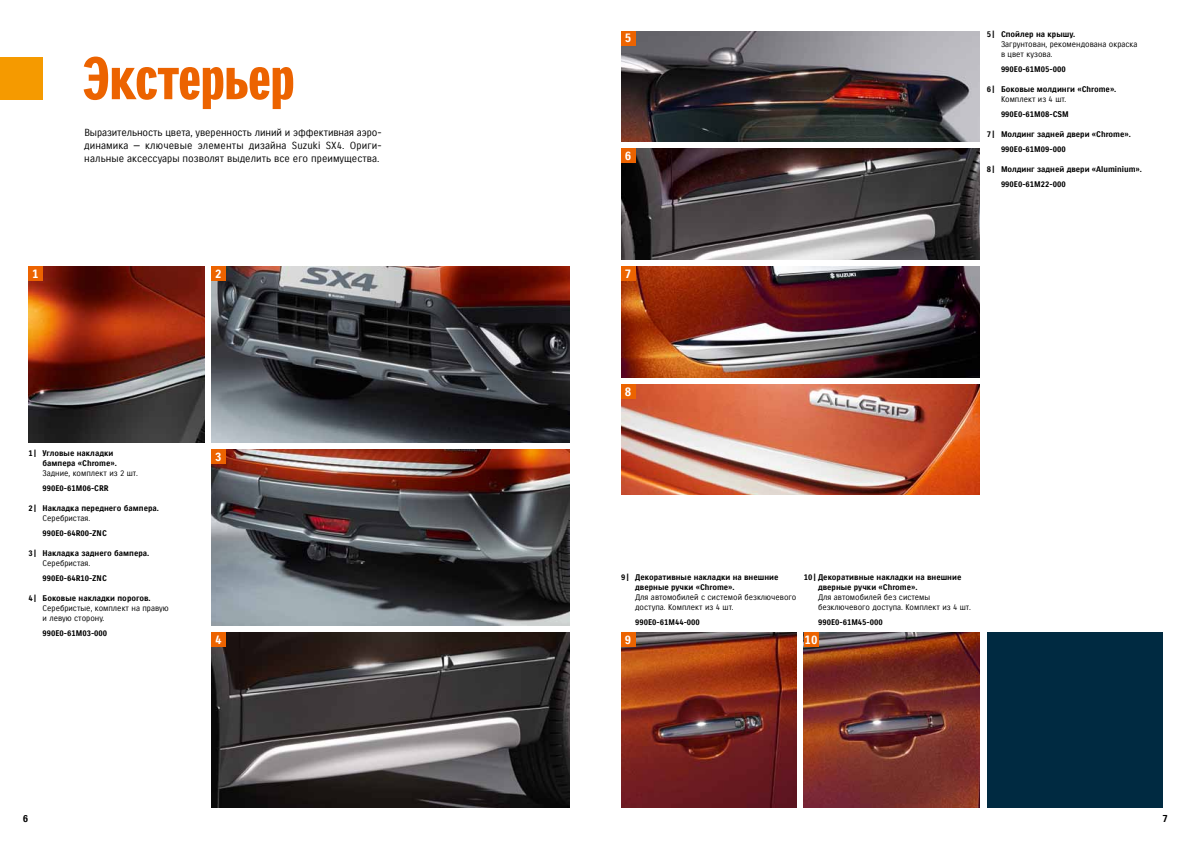
<style>
.page{position:relative;width:1191px;height:842px;background:#fff}
.page>*{position:absolute;margin:0;border:0;box-sizing:border-box;transform-origin:0 0}
.t1{font:58px "Suzuki PRO Headline";letter-spacing:-.005em;color:#ec6300}
.t2{font:12px "Suzuki PRO Bold";color:#fff}
.t3{font:10px/13px "Suzuki PRO Regular";color:#000;text-align:justify}
.t4{font:10px "Suzuki PRO Bold";color:#000}
.t5{font:8px/10px "Suzuki PRO Bold";color:#000}
.t6{font:8px/10px "Suzuki PRO Regular";color:#000}
</style>
<div class="page">
<img style="left:28px;top:266px;width:176px;height:176px">
<img style="left:211px;top:266px;width:359px;height:176px">
<img style="left:211px;top:449px;width:359px;height:176px">
<img style="left:211px;top:632px;width:359px;height:176px">
<div style="left:986px;top:632px;width:176px;height:176px;background:#002a41"></div>
<img style="left:804px;top:632px;width:175px;height:176px">
<img style="left:621px;top:632px;width:176px;height:176px">
<div style="left:0;top:57px;width:43px;height:43px;background:#f59a00"></div>
<img style="left:621px;top:266px;width:358px;height:111px">
<img style="left:621px;top:384px;width:358px;height:111px">
<img style="left:621px;top:31px;width:358px;height:111px">
<img style="left:621px;top:149px;width:358px;height:110px">
<div style="left:621px;top:632px;width:14px;height:14px;background:#ec6300"></div>
<div style="left:28px;top:266px;width:15px;height:15px;background:#ec6300"></div>
<div style="left:621px;top:31px;width:14px;height:14px;background:#ec6300"></div>
<div style="left:621px;top:149px;width:14px;height:14px;background:#ec6300"></div>
<div style="left:621px;top:266px;width:14px;height:15px;background:#ec6300"></div>
<div style="left:621px;top:384px;width:14px;height:14px;background:#ec6300"></div>
<div style="left:804px;top:632px;width:14px;height:14px;background:#ec6300"></div>
<div style="left:211px;top:266px;width:14px;height:15px;background:#ec6300"></div>
<div style="left:211px;top:449px;width:14px;height:14px;background:#ec6300"></div>
<div style="left:211px;top:632px;width:14px;height:14px;background:#ec6300"></div>
<h2 class="t2" style="left:32px;top:266px;width:8px">1</h2>
<h1 class="t1" style="left:82px;top:44px;width:214px">Экстерьер</h1>
<p class="t3" style="left:84px;top:126px;width:299px">Выразительность цвета, уверенность линий и эффективная аэро&shy;динамика — ключевые элементы дизайна Suzuki SX4. Ориги&shy;нальные аксессуары позволят выделить все его преимущества.</p>
<h2 class="t2" style="left:215px;top:266px;width:8px">2</h2>
<p class="t5" style="left:43px;top:448px;width:76px;text-indent:-14px">1 | Угловые накладки бампера «Chromе».</p>
<p class="t6" style="left:43px;top:468px;width:97px">Задние, комплект из 2 шт.</p>
<p class="t5" style="left:43px;top:483px;width:68px">990E0-61M06-CRR</p>
<p class="t5" style="left:28px;top:503px;width:132px">2 | Накладка переднего бампера.</p>
<p class="t6" style="left:43px;top:513px;width:49px">Серебристая.</p>
<p class="t5" style="left:43px;top:528px;width:66px">990E0-64R00-ZNC</p>
<p class="t5" style="left:28px;top:548px;width:122px">3 | Накладка заднего бампера.</p>
<p class="t6" style="left:43px;top:558px;width:49px">Серебристая.</p>
<p class="t5" style="left:43px;top:573px;width:66px">990E0-64R10-ZNC</p>
<p class="t5" style="left:28px;top:593px;width:124px">4 | Боковые накладки порогов.</p>
<p class="t6" style="left:43px;top:603px;width:128px">Серебристые, комплект на правую и левую сторону.</p>
<p class="t5" style="left:43px;top:628px;width:66px">990E0-61M03-000</p>
<h2 class="t2" style="left:215px;top:449px;width:8px">3</h2>
<h2 class="t2" style="left:215px;top:632px;width:8px">4</h2>
<h2 class="t2" style="left:625px;top:31px;width:8px">5</h2>
<h2 class="t2" style="left:625px;top:149px;width:8px">6</h2>
<h2 class="t2" style="left:625px;top:266px;width:8px">7</h2>
<h2 class="t2" style="left:625px;top:384px;width:8px">8</h2>
<p class="t5" style="left:986px;top:30px;width:90px">5 | Спойлер на крышу.</p>
<p class="t6" style="left:1001px;top:40px;width:138px">Загрунтован, рекомендована окраска в цвет кузова.</p>
<p class="t5" style="left:1001px;top:65px;width:66px">990E0-61M05-000</p>
<p class="t5" style="left:986px;top:85px;width:131px">6 | Боковые молдинги «Chrome».</p>
<p class="t6" style="left:1001px;top:95px;width:67px">Комплект из 4 шт.</p>
<p class="t5" style="left:1001px;top:110px;width:69px">990E0-61M08-CSM</p>
<p class="t5" style="left:1001px;top:127px;width:131px;line-height:15px;text-indent:-14px">7 | Молдинг задней двери «Chromе».<br>990E0-61M09-000</p>
<p class="t5" style="left:1001px;top:162px;width:142px;line-height:15px;text-indent:-14px">8 | Молдинг задней двери «Aluminium».<br>990E0-61M22-000</p>
<p class="t5" style="left:635px;top:572px;width:145px;text-indent:-14px">9 | Декоративные накладки на внешние дверные ручки «Chrome».</p>
<p class="t6" style="left:635px;top:592px;width:163px">Для автомобилей с системой безключевого доступа. Комплект из 4 шт.</p>
<p class="t5" style="left:635px;top:617px;width:66px">990E0-61M44-000</p>
<h2 class="t2" style="left:625px;top:632px;width:8px">9</h2>
<p class="t5" style="left:818px;top:572px;width:145px;text-indent:-14px">10 | Декоративные накладки на внешние дверные ручки «Chrome».</p>
<p class="t6" style="left:818px;top:592px;width:154px">Для автомобилей без системы безключевого доступа. Комплект из 4 шт.</p>
<p class="t5" style="left:818px;top:617px;width:66px">990E0-61M45-000</p>
<h2 class="t2" style="left:804px;top:632px;width:14px">10</h2>
<p class="t4" style="left:23px;top:812px;width:7px">6</p>
<p class="t4" style="left:1162px;top:812px;width:7px">7</p>
</div>
